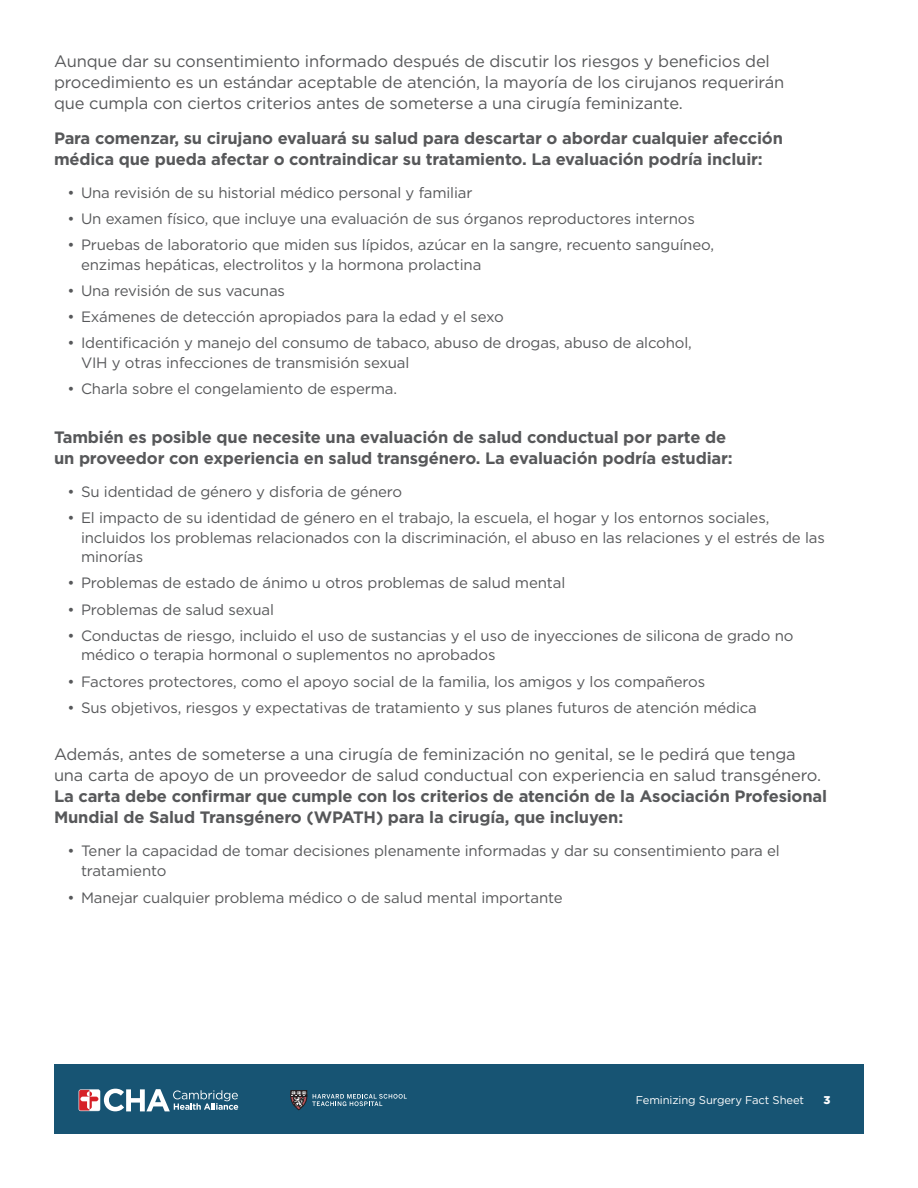
<style>
.page{position:relative;width:918px;height:1188px;background:#fff}
.page>*{position:absolute;margin:0;border:0;box-sizing:border-box;transform-origin:0 0}
.Body{font:16.5px/21px "Gotham";letter-spacing:-.01em;color:#57585a}
.Body-2{font:700 16.5px/21px "Gotham";letter-spacing:-.01em;color:#57585a}
.t1{font:15px/19.5px "Gotham";letter-spacing:-.01em;color:#57585a}
.t2{font:11.25px "Gotham";letter-spacing:-.01em;color:#fff}
.t3{font:900 11.25px "Gotham";color:#fff}
.s1{font-weight:700}
</style>
<div class="page">
<div style="left:54px;top:1065px;width:810px;height:69px;background:#175473"></div>
<svg style="left:79px;top:1089px;width:159px;height:22px"></svg>
<svg style="left:291px;top:1090px;width:116px;height:20px"></svg>
<p class="Body" style="left:54px;top:51px;width:732px">Aunque dar su consentimiento informado después de discutir los riesgos y beneficios del procedimiento es un estándar aceptable de atención, la mayoría de los cirujanos requerirán que cumpla con ciertos criterios antes de someterse a una cirugía feminizante.</p>
<p class="Body-2" style="left:54px;top:127px;width:731px">Para comenzar, su cirujano evaluará su salud para descartar o abordar cualquier afección médica que pueda afectar o contraindicar su tratamiento. La evaluación podría incluir:</p>
<p class="t1" style="left:68px;top:182px;width:406px">• Una revisión de su historial médico personal y familiar</p>
<p class="t1" style="left:68px;top:209px;width:629px">• Un examen físico, que incluye una evaluación de sus órganos reproductores internos</p>
<p class="t1" style="left:81px;top:235px;width:635px;text-indent:-14px">• Pruebas de laboratorio que miden sus lípidos, azúcar en la sangre, recuento sanguíneo, enzimas hepáticas, electrolitos y la hormona prolactina</p>
<p class="t1" style="left:68px;top:281px;width:219px">• Una revisión de sus vacunas</p>
<p class="t1" style="left:68px;top:307px;width:438px">• Exámenes de detección apropiados para la edad y el sexo</p>
<p class="t1" style="left:81px;top:333px;width:612px;text-indent:-14px">• Identificación y manejo del consumo de tabaco, abuso de drogas, abuso de alcohol,<br>VIH y otras infecciones de transmisión sexual</p>
<p class="t1" style="left:68px;top:379px;width:331px">• Charla sobre el congelamiento de esperma.</p>
<p class="Body-2" style="left:54px;top:427px;width:680px">También es posible que necesite una evaluación de salud conductual por parte de un proveedor con experiencia en salud transgénero. La evaluación podría estudiar:</p>
<p class="t1" style="left:68px;top:482px;width:336px">• Su identidad de género y disforia de género</p>
<p class="t1" style="left:81px;top:508px;width:745px;text-indent:-14px">• El impacto de su identidad de género en el trabajo, la escuela, el hogar y los entornos sociales, incluidos los problemas relacionados con la discriminación, el abuso en las relaciones y el estrés de las minorías</p>
<p class="t1" style="left:68px;top:573px;width:499px">• Problemas de estado de ánimo u otros problemas de salud mental</p>
<p class="t1" style="left:68px;top:599px;width:208px">• Problemas de salud sexual</p>
<p class="t1" style="left:81px;top:626px;width:714px;text-indent:-14px">• Conductas de riesgo, incluido el uso de sustancias y el uso de inyecciones de silicona de grado no médico o terapia hormonal o suplementos no aprobados</p>
<p class="t1" style="left:68px;top:671px;width:639px">• Factores protectores, como el apoyo social de la familia, los amigos y los compañeros</p>
<p class="t1" style="left:68px;top:698px;width:691px">• Sus objetivos, riesgos y expectativas de tratamiento y sus planes futuros de atención médica</p>
<p class="Body" style="left:54px;top:744px;width:775px">Además, antes de someterse a una cirugía de feminización no genital, se le pedirá que tenga una carta de apoyo de un proveedor de salud conductual con experiencia en salud transgénero.<br><span class="s1">La carta debe confirmar que cumple con los criterios de atención de la Asociación Profesional Mundial de Salud Transgénero (WPATH) para la cirugía, que incluyen:</span></p>
<p class="t1" style="left:81px;top:841px;width:700px;text-indent:-14px">• Tener la capacidad de tomar decisiones plenamente informadas y dar su consentimiento para el tratamiento</p>
<p class="t1" style="left:68px;top:888px;width:497px">• Manejar cualquier problema médico o de salud mental importante</p>
<p class="t2" style="left:636px;top:1093px;width:170px">Feminizing Surgery Fact Sheet</p>
<p class="t3" style="left:824px;top:1092px;width:8px">3</p>
</div>
